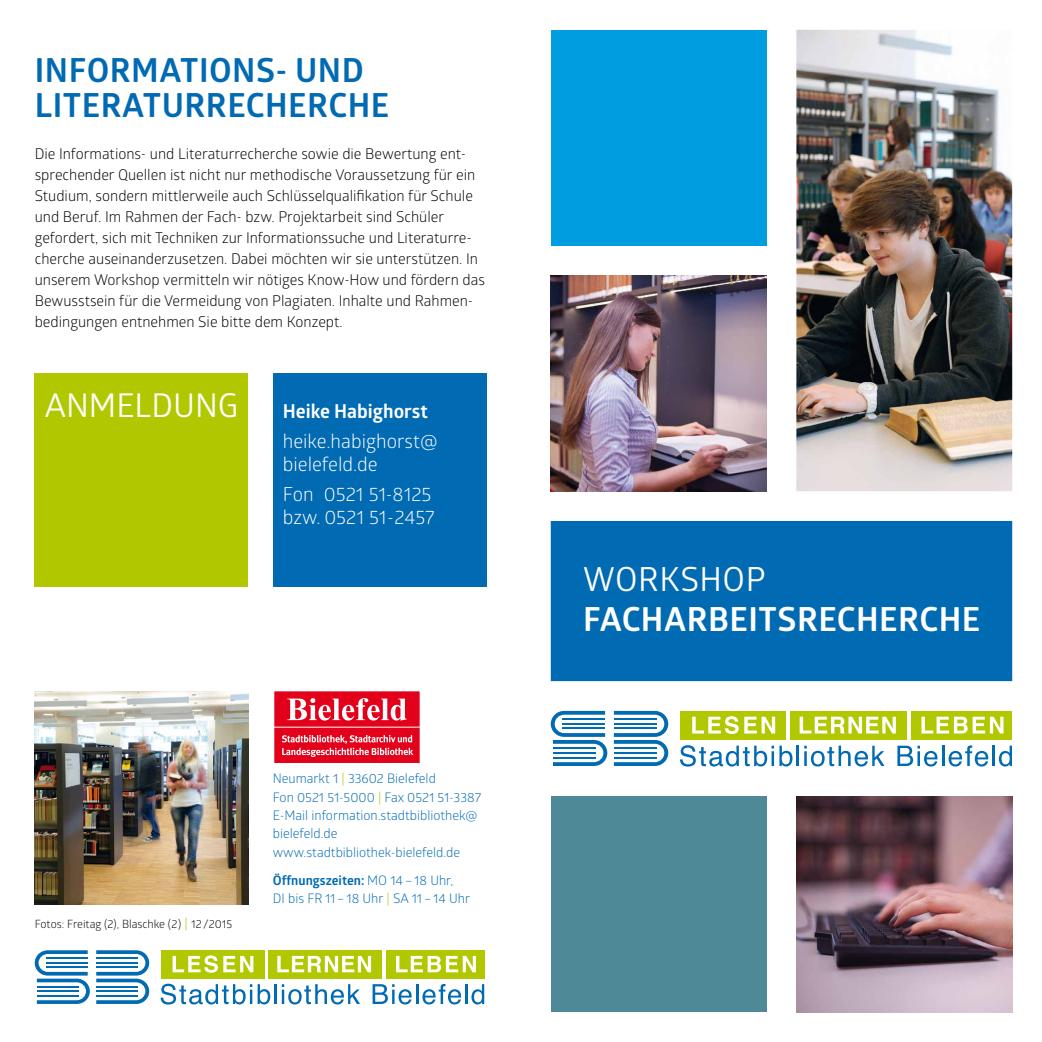
<style>
.page{position:relative;width:1042px;height:1042px;background:#fff}
.page>*{position:absolute;margin:0;border:0;box-sizing:border-box;transform-origin:0 0}
.t1{font:700 33.25px/35px "Glober";letter-spacing:.015em;color:#006ab3}
.t2{font:700 33.25px "Glober";letter-spacing:.015em;color:#fff}
.t3{font:33.25px "Glober";letter-spacing:.015em;color:#fff}
.t4{font:32.9px "Glober";color:#fff}
.t5{font:19.25px/22.8px "Glober";color:#fff}
.t6{font:700 19.25px "Glober";color:#fff}
.t7{font:14.88px/21px "Glober";color:#000}
.t8{font:13.12px/18.4px "Glober";color:#006ab3}
.t9{font:11.38px "Glober";color:#000}
.s1{font-size:13.12px;color:#b1c800}
.s2{color:#b1c800}
.s3{font-weight:700}
</style>
<div class="page">
<div style="left:551px;top:30px;width:215px;height:216px;background:#009ee0"></div>
<div style="left:551px;top:796px;width:215px;height:216px;background:#4d8997"></div>
<div style="left:551px;top:521px;width:461px;height:160px;background:#006ab3"></div>
<img style="left:796px;top:30px;width:216px;height:461px">
<img style="left:551px;top:275px;width:215px;height:216px">
<img style="left:796px;top:796px;width:216px;height:216px">
<div style="left:35px;top:373px;width:213px;height:213px;background:#b1c800"></div>
<div style="left:273px;top:373px;width:213px;height:213px;background:#006ab3"></div>
<img style="left:35px;top:691px;width:213px;height:213px">
<svg style="left:161px;top:983px;width:91px;height:21px"></svg>
<svg style="left:258px;top:984px;width:12px;height:20px"></svg>
<hr style="left:274px;top:984px;width:2px;height:20px;background:#006ab3">
<svg style="left:282px;top:984px;width:78px;height:20px"></svg>
<svg style="left:372px;top:984px;width:40px;height:20px"></svg>
<hr style="left:416px;top:984px;width:2px;height:20px;background:#006ab3">
<svg style="left:422px;top:984px;width:39px;height:20px"></svg>
<hr style="left:465px;top:984px;width:3px;height:20px;background:#006ab3">
<svg style="left:471px;top:984px;width:13px;height:20px"></svg>
<div style="left:268px;top:950px;width:114px;height:28px;background:#b1c800"></div>
<div style="left:161px;top:950px;width:103px;height:28px;background:#b1c800"></div>
<div style="left:386px;top:950px;width:98px;height:28px;background:#b1c800"></div>
<svg style="left:173px;top:955px;width:80px;height:18px"></svg>
<svg style="left:277px;top:956px;width:94px;height:16px"></svg>
<svg style="left:396px;top:956px;width:80px;height:16px"></svg>
<svg style="left:96px;top:950px;width:53px;height:54px"></svg>
<hr style="left:96px;top:990px;width:42px;height:1px;background:#006ab3">
<hr style="left:96px;top:986px;width:42px;height:1px;background:#006ab3">
<svg style="left:35px;top:950px;width:55px;height:54px"></svg>
<hr style="left:37px;top:990px;width:42px;height:1px;background:#006ab3">
<hr style="left:37px;top:986px;width:42px;height:1px;background:#006ab3">
<div style="left:274px;top:690px;width:146px;height:73px;background:#e2001a"></div>
<div style="left:273px;top:690px;width:148px;height:74px;border:1px solid #fff"></div>
<hr style="left:273px;top:727px;width:148px;height:1px;background:#fff">
<svg style="left:287px;top:698px;width:120px;height:22px"></svg>
<svg style="left:282px;top:735px;width:131px;height:22px"></svg>
<svg style="left:680px;top:745px;width:112px;height:21px"></svg>
<hr style="left:796px;top:746px;width:3px;height:20px;background:#006ab3">
<svg style="left:804px;top:745px;width:80px;height:21px"></svg>
<svg style="left:897px;top:746px;width:40px;height:20px"></svg>
<hr style="left:942px;top:746px;width:2px;height:20px;background:#006ab3">
<svg style="left:948px;top:745px;width:40px;height:21px"></svg>
<hr style="left:992px;top:746px;width:3px;height:20px;background:#006ab3">
<svg style="left:999px;top:745px;width:13px;height:21px"></svg>
<div style="left:790px;top:711px;width:117px;height:29px;background:#b1c800"></div>
<div style="left:680px;top:711px;width:106px;height:29px;background:#b1c800"></div>
<div style="left:911px;top:711px;width:101px;height:29px;background:#b1c800"></div>
<svg style="left:692px;top:716px;width:83px;height:18px"></svg>
<svg style="left:799px;top:717px;width:97px;height:16px"></svg>
<svg style="left:921px;top:717px;width:82px;height:16px"></svg>
<svg style="left:614px;top:711px;width:54px;height:55px"></svg>
<hr style="left:614px;top:752px;width:43px;height:1px;background:#006ab3">
<hr style="left:614px;top:748px;width:43px;height:1px;background:#006ab3">
<svg style="left:551px;top:711px;width:56px;height:55px"></svg>
<hr style="left:553px;top:752px;width:43px;height:1px;background:#006ab3">
<hr style="left:553px;top:748px;width:43px;height:1px;background:#006ab3">
<h1 class="t1" style="left:35px;top:52px;width:356px">I NFORMATIONS- UND<br>LITERATURRECHERCHE</h1>
<p class="t7" style="left:35px;top:143px;width:452px">Die Informations- und Literaturrecherche sowie die Bewertung ent&shy;sprechender Quellen ist nicht nur methodische Voraussetzung für ein Studium, sondern mittlerweile auch Schlüsselqualifikation für Schule und Beruf. Im Rahmen der Fach- bzw. Projektarbeit sind Schüler gefordert, sich mit Techniken zur Informationssuche und Literaturre&shy;cherche auseinanderzusetzen. Dabei möchten wir sie unterstützen. In unserem Workshop vermitteln wir nötiges Know-How und fördern das Bewusstsein für die Vermeidung von Plagiaten. Inhalte und Rahmen&shy;bedingungen entnehmen Sie bitte dem Konzept.</p>
<h2 class="t4" style="left:45px;top:383px;width:195px">ANMELDUNG</h2>
<p class="t6" style="left:283px;top:397px;width:147px">HEIKE HABIGHORST</p>
<p class="t5" style="left:283px;top:429px;width:156px">heike.habighorst@ bielefeld.de</p>
<p class="t5" style="left:283px;top:482px;width:153px">Fon 0521 51-8125 bzw. 0521 51-2457</p>
<p class="t9" style="left:35px;top:916px;width:199px">Fotos: Freitag (2), Blaschke (2) <span class="s1">|</span> 12 /2015</p>
<p class="t8" style="left:273px;top:769px;width:210px">Neumarkt 1 <span class="s2">|</span> 33602 Bielefeld<br>Fon 0521 51-5000 <span class="s2">|</span> Fax 0521 51-3387<br>E-Mail information.stadtbibliothek@ bielefeld.de www.stadtbibliothek-bielefeld.de</p>
<p class="t8" style="left:273px;top:870px;width:199px"><span class="s3">ÖFFNUNGSZEITEN:</span> MO 14 – 18 Uhr,<br>DI bis FR 11 – 18 Uhr <span class="s2">|</span> SA 11 – 14 Uhr</p>
<h1 class="t3" style="left:583px;top:556px;width:184px">WORKSHOP</h1>
<h1 class="t2" style="left:583px;top:596px;width:399px">FACHARBEITSRECHERCHE</h1>
</div>
